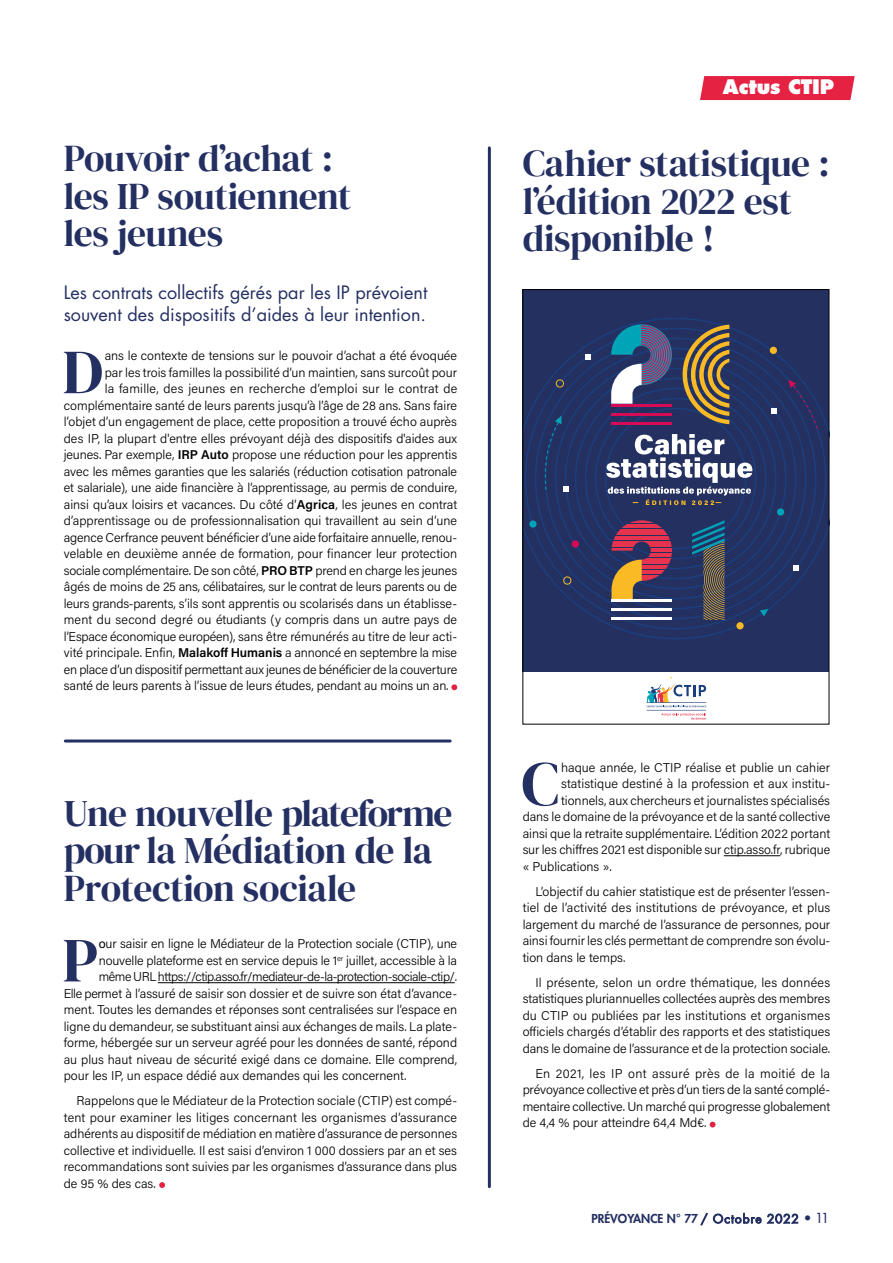
<style>
.page{position:relative;width:893px;height:1263px;background:#fff}
.page>*{position:absolute;margin:0;border:0;box-sizing:border-box;transform-origin:0 0}
.t1{font:62.7px "DM Serif Display";color:#242f62}
.t2{font:37.5px/37.5px "DM Serif Display";letter-spacing:-.015em;color:#242f62}
.t3{font:800 19.5px "Futura Std";letter-spacing:-.01em;color:#fff}
.t4{font:18px/21.6px "Futura Std";color:#242f62}
.t5{font:300 12.75px/16.5px "Acumin Pro";color:#000;text-align:justify}
.t6{font:300 12.75px "Acumin Pro";letter-spacing:-.035em;color:#000}
.t7{font:800 12px "Futura Std";color:#242f62}
.s1{font-weight:600}
.s2{font-weight:400}
.s3{color:#010202}
.s4{font-weight:500;font-size:13.5px}
</style>
<div class="page">
<div style="left:702px;top:76px;width:150px;height:24px;background:#e62243"></div>
<svg style="left:451px;top:684px;width:6px;height:6px"></svg>
<hr style="left:488px;top:148px;width:3px;height:1039px;background:#242f62">
<hr style="left:65px;top:739px;width:385px;height:3px;background:#242f62">
<hr style="left:158px;top:982px;width:297px;height:1px;background:#000">
<svg style="left:159px;top:1182px;width:6px;height:6px"></svg>
<hr style="left:724px;top:855px;width:56px;height:1px;background:#000">
<svg style="left:710px;top:1122px;width:5px;height:5px"></svg>
<div style="left:523px;top:290px;width:306px;height:382px;background:#243060"></div>
<svg style="left:646px;top:677px;width:60px;height:42px"></svg>
<svg style="left:525px;top:318px;width:302px;height:322px"></svg>
<div style="left:556px;top:380px;width:8px;height:7px;border:1px solid #faba25;border-radius:50%"></div>
<div style="left:563px;top:577px;width:8px;height:7px;border:1px solid #faba25;border-radius:50%"></div>
<div style="left:529px;top:520px;width:8px;height:8px;background:#00a3b7;border-radius:50%"></div>
<div style="left:736px;top:622px;width:8px;height:7px;background:#faba25;border-radius:50%"></div>
<div style="left:777px;top:508px;width:7px;height:8px;background:#00a3b7;border-radius:50%"></div>
<div style="left:770px;top:347px;width:7px;height:7px;background:#faba25;border-radius:50%"></div>
<div style="left:572px;top:540px;width:7px;height:8px;background:#d60a55;border-radius:50%"></div>
<svg style="left:760px;top:609px;width:8px;height:7px"></svg>
<svg style="left:793px;top:565px;width:6px;height:5px"></svg>
<svg style="left:772px;top:408px;width:5px;height:5px"></svg>
<svg style="left:586px;top:354px;width:5px;height:5px"></svg>
<div style="left:611px;top:413px;width:130px;height:130px;background:#243060;border-radius:50%"></div>
<svg style="left:541px;top:416px;width:28px;height:76px"></svg>
<svg style="left:788px;top:380px;width:30px;height:49px"></svg>
<svg style="left:692px;top:520px;width:33px;height:100px"></svg>
<svg style="left:611px;top:520px;width:61px;height:79px"></svg>
<hr style="left:611px;top:617px;width:61px;height:3px;background:#fff">
<hr style="left:611px;top:599px;width:61px;height:3px;background:#fff">
<hr style="left:611px;top:608px;width:61px;height:3px;background:#fff">
<svg style="left:611px;top:324px;width:61px;height:80px"></svg>
<hr style="left:611px;top:422px;width:61px;height:2px;background:#d60a55">
<hr style="left:611px;top:413px;width:61px;height:2px;background:#d60a55">
<hr style="left:611px;top:404px;width:61px;height:2px;background:#d60a55">
<svg style="left:683px;top:325px;width:46px;height:99px"></svg>
<svg style="left:606px;top:434px;width:146px;height:71px"></svg>
<div style="left:523px;top:289px;width:306px;height:435px;border:1px solid #000"></div>
<h2 class="t2" style="left:64px;top:140px;width:289px">Pouvoir d’achat : les IP soutiennent les jeunes</h2>
<h3 class="t4" style="left:64px;top:282px;width:365px">Les contrats collectifs gérés par les IP prévoient souvent des dispositifs d’aides à leur intention.</h3>
<h1 class="t1" style="left:62px;top:336px;width:42px">D</h1>
<p class="t5" style="left:105px;top:347px;width:354px">ans le contexte de tensions sur le pouvoir d’achat a été évoquée</p>
<p class="t5" style="left:105px;top:363px;width:354px">par les trois familles la possibilité d’un maintien, sans surcoût pour</p>
<p class="t5" style="left:105px;top:380px;width:354px">la famille, des jeunes en recherche d’emploi sur le contrat de</p>
<p class="t5" style="left:64px;top:396px;width:395px">complémentaire santé de leurs parents jusqu’à l’âge de 28 ans. Sans faire</p>
<p class="t5" style="left:64px;top:413px;width:395px">l’objet d’un engagement de place, cette proposition a trouvé écho auprès</p>
<p class="t5" style="left:64px;top:429px;width:395px">des IP, la plupart d'entre elles prévoyant déjà des dispositifs d'aides aux</p>
<p class="t5" style="left:64px;top:446px;width:395px">jeunes. Par exemple, <span class="s1">IRP Auto</span> propose une réduction pour les apprentis</p>
<p class="t5" style="left:64px;top:462px;width:395px">avec les mêmes garanties que les salariés (réduction cotisation patronale</p>
<p class="t5" style="left:64px;top:479px;width:395px">et salariale), une aide financière à l’apprentissage, au permis de conduire,</p>
<p class="t5" style="left:64px;top:495px;width:395px">ainsi qu’aux loisirs et vacances. Du côté d’<span class="s1">Agrica</span>, les jeunes en contrat</p>
<p class="t5" style="left:64px;top:512px;width:395px">d’apprentissage ou de professionnalisation qui travaillent au sein d’une</p>
<p class="t5" style="left:64px;top:528px;width:395px">agence Cerfrance peuvent bénéficier d’une aide forfaitaire annuelle, renou-</p>
<p class="t5" style="left:64px;top:545px;width:395px">velable en deuxième année de formation, pour financer leur protection</p>
<p class="t5" style="left:64px;top:561px;width:395px">sociale complémentaire. De son côté, <span class="s1">PRO BTP</span> prend en charge les jeunes</p>
<p class="t5" style="left:64px;top:578px;width:395px">âgés de moins de 25 ans, célibataires, sur le contrat de leurs parents ou de</p>
<p class="t5" style="left:64px;top:594px;width:395px">leurs grands-parents, s’ils sont apprentis ou scolarisés dans un établisse-</p>
<p class="t5" style="left:64px;top:611px;width:395px">ment du second degré ou étudiants (y compris dans un autre pays de</p>
<p class="t5" style="left:64px;top:627px;width:395px">l’Espace économique européen), sans être rémunérés au titre de leur acti-</p>
<p class="t5" style="left:64px;top:644px;width:395px">vité principale. Enfin, <span class="s1">Malakoff Humanis</span> a annoncé en septembre la mise</p>
<p class="t5" style="left:64px;top:660px;width:395px">en place d’un dispositif permettant aux jeunes de bénéficier de la couverture</p>
<p class="t5" style="left:64px;top:677px;width:386px">santé de leurs parents à l’issue de leurs études, pendant au moins un an.</p>
<h2 class="t2" style="left:64px;top:795px;width:390px">Une nouvelle plateforme pour la Médiation de la<br>Protection sociale</h2>
<h1 class="t1" style="left:62px;top:924px;width:37px">P</h1>
<p class="t5" style="left:99px;top:935px;width:360px"><span class="s2">o</span>ur saisir en ligne le Médiateur de la Protection sociale (CTIP), une</p>
<p class="t5" style="left:99px;top:952px;width:360px">nouvelle plateforme est en service depuis le 1<sup>er</sup> juillet, accessible à la</p>
<p class="t6" style="left:99px;top:968px;width:360px">même URL https://ctip.asso.fr/mediateur-de-la-protection-sociale-ctip/.</p>
<p class="t5" style="left:64px;top:985px;width:395px">Elle permet à l’assuré de saisir son dossier et de suivre son état d’avance-</p>
<p class="t5" style="left:64px;top:1001px;width:395px">ment. Toutes les demandes et réponses sont centralisées sur l’espace en</p>
<p class="t5" style="left:64px;top:1018px;width:395px">ligne du demandeur, se substituant ainsi aux échanges de mails. La plate-</p>
<p class="t5" style="left:64px;top:1034px;width:395px">forme, hébergée sur un serveur agréé pour les données de santé, répond</p>
<p class="t5" style="left:64px;top:1051px;width:395px">au plus haut niveau de sécurité exigé dans ce domaine. Elle comprend,</p>
<p class="t5" style="left:64px;top:1067px;width:344px">pour les IP, un espace dédié aux demandes qui les concernent.</p>
<p class="t5" style="left:64px;top:1092px;width:395px;text-indent:13px">Rappelons que le Médiateur de la Protection sociale (CTIP) est compé&shy;tent pour examiner les litiges concernant les organismes d’assurance adhérents au dispositif de médiation en matière d’assurance de personnes collective et individuelle. Il est saisi d’environ 1 000 dossiers par an et ses recommandations sont suivies par les organismes d’assurance dans plus de 95 % des cas.</p>
<h3 class="t3" style="left:723px;top:75px;width:113px">Actus CTIP</h3>
<h2 class="t2" style="left:523px;top:145px;width:308px">Cahier statistique : l’édition 2022 est disponible !</h2>
<h1 class="t1" style="left:521px;top:747px;width:39px">C</h1>
<p class="t5" style="left:561px;top:759px;width:270px">haque année, le CTIP réalise et publie un cahier</p>
<p class="t5" style="left:561px;top:775px;width:271px">statistique destiné à la profession et aux institu-</p>
<p class="t5" style="left:561px;top:792px;width:270px">tionnels, aux chercheurs et journalistes spécialisés</p>
<p class="t5" style="left:523px;top:808px;width:309px">dans le domaine de la prévoyance et de la santé collective</p>
<p class="t5" style="left:523px;top:825px;width:309px">ainsi que la retraite supplémentaire. L’édition 2022 portant</p>
<p class="t5" style="left:523px;top:841px;width:309px">sur les chiffres 2021 est disponible su<span class="s3">r</span> ctip.asso.fr, <span class="s3">rub</span>rique</p>
<p class="t5" style="left:523px;top:858px;width:91px">« Publications ».</p>
<p class="t5" style="left:523px;top:883px;width:309px;text-indent:13px">L’objectif du cahier statistique est de présenter l’essen&shy;tiel de l’activité des institutions de prévoyance, et plus largement du marché de l’assurance de personnes, pour ainsi fournir les clés permettant de comprendre son évolu&shy;tion dans le temps.</p>
<p class="t5" style="left:523px;top:974px;width:309px;text-indent:13px">Il présente, selon un ordre thématique, les données statistiques pluriannuelles collectées auprès des membres du CTIP ou publiées par les institutions et organismes officiels chargés d’établir des rapports et des statistiques dans le domaine de l’assurance et de la protection sociale.</p>
<p class="t5" style="left:523px;top:1065px;width:309px;text-indent:13px">En 2021, les IP ont assuré près de la moitié de la prévoyance collective et près d’un tiers de la santé complé&shy;mentaire collective. Un marché qui progresse globalement de 4,4 % pour atteindre 64,4 Md€.</p>
<p class="t7" style="left:591px;top:1211px;width:239px">PRÉVOYANCE N° 77 <span class="s2">/ Octobre 2022</span> <span class="s4">• 11</span></p>
</div>
